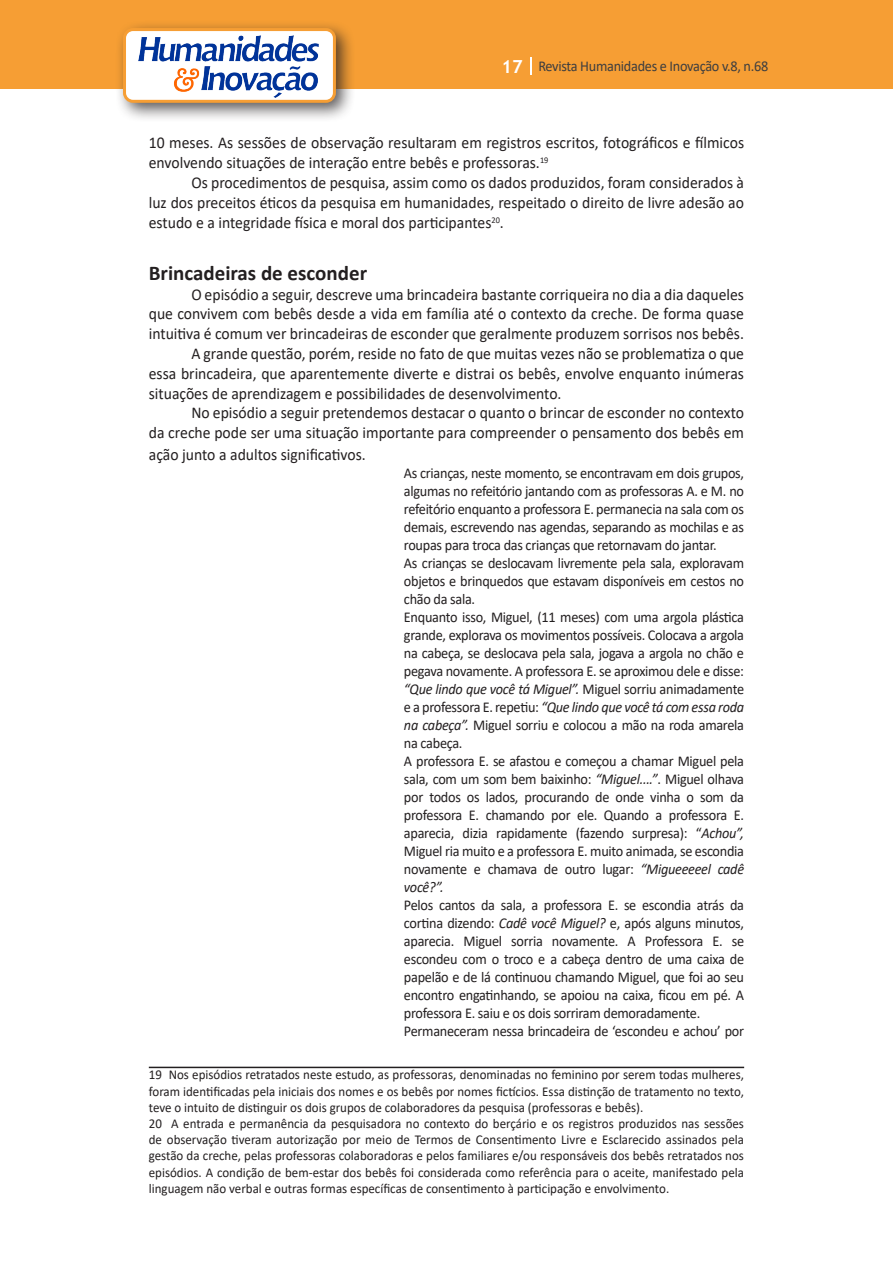
<style>
.page{position:relative;width:893px;height:1263px;background:#fff}
.page>*{position:absolute;margin:0;border:0;box-sizing:border-box;transform-origin:0 0}
.Titulo_2{font:700 21px "Calibri";color:#231f20}
.Texto{font:16.5px/19.8px "Calibri";color:#231f20;text-align:justify;scale:.95 1}
.citacao{font:15px/18px "Calibri";letter-spacing:-.02em;color:#231f20;text-align:justify;scale:.95 1}
.t1{font:15px "Calibri";letter-spacing:-.02em;color:#3e3e3f;scale:.95 1}
.Rodapé{font:13.5px/16.2px "Calibri";color:#231f20;text-align:justify;scale:.96 1}
.s1{font-family:"Trebuchet MS";font-weight:700;font-size:18px;color:#fff}
.s2{font-style:italic}
</style>
<div class="page">
<div style="left:0;top:0;width:893px;height:88px;background:#f69e34"></div>
<svg style="left:530px;top:57px;width:2px;height:18px"></svg>
<div style="left:115px;top:20px;width:241px;height:103px;background:#231f20;opacity:.75"></div>
<div style="left:125px;top:30px;width:209px;height:71px;background:#fff;border-radius:9px"></div>
<img style="left:138px;top:35px;width:181px;height:62px">
<div style="left:123px;top:28px;width:213px;height:75px;border:3px solid #f69e34;border-radius:9px"></div>
<hr style="left:149px;top:1067px;width:595px;height:1px;background:#231f20">
<p class="t1" style="left:501px;top:56px;width:282px"><span class="s1">17</span> Revista Humanidades e Inovação v.8, n.68</p>
<p class="Texto" style="left:149px;top:133px;width:628px">10 meses. As sessões de observação resultaram em registros escritos, fotográficos e fílmicos envolvendo situações de interação entre bebês e professoras.<sup>19</sup></p>
<p class="Texto" style="left:149px;top:172px;width:628px;text-indent:43px">Os procedimentos de pesquisa, assim como os dados produzidos, foram considerados à luz dos preceitos éticos da pesquisa em humanidades, respeitado o direito de livre adesão ao estudo e a integridade física e moral dos participantes<sup>20</sup>.</p>
<p class="Titulo_2" style="left:149px;top:258px;width:220px">Brincadeiras de esconder</p>
<p class="Texto" style="left:149px;top:284px;width:628px;text-indent:43px">O episódio a seguir, descreve uma brincadeira bastante corriqueira no dia a dia daqueles que convivem com bebês desde a vida em família até o contexto da creche. De forma quase intuitiva é comum ver brincadeiras de esconder que geralmente produzem sorrisos nos bebês.</p>
<p class="Texto" style="left:149px;top:343px;width:628px;text-indent:43px">A grande questão, porém, reside no fato de que muitas vezes não se problematiza o que essa brincadeira, que aparentemente diverte e distrai os bebês, envolve enquanto inúmeras situações de aprendizagem e possibilidades de desenvolvimento.</p>
<p class="Texto" style="left:149px;top:403px;width:628px;text-align:right">No episódio a seguir pretendemos destacar o quanto o brincar de esconder no contexto<br>da creche pode ser uma situação importante para compreender o pensamento dos bebês em</p>
<p class="Texto" style="left:149px;top:444px;width:230px">ação junto a adultos significativos.</p>
<p class="citacao" style="left:404px;top:463px;width:360px">As crianças, neste momento, se encontravam em dois grupos, algumas no refeitório jantando com as professoras A. e M. no refeitório enquanto a professora E. permanecia na sala com os demais, escrevendo nas agendas, separando as mochilas e as roupas para troca das crianças que retornavam do jantar.</p>
<p class="citacao" style="left:404px;top:553px;width:360px">As crianças se deslocavam livremente pela sala, exploravam objetos e brinquedos que estavam disponíveis em cestos no chão da sala.</p>
<p class="citacao" style="left:404px;top:607px;width:360px">Enquanto isso, Miguel, (11 meses) com uma argola plástica grande, explorava os movimentos possíveis. Colocava a argola na cabeça, se deslocava pela sala, jogava a argola no chão e pegava novamente. A professora E. se aproximou dele e disse: <span class="s2">“Que lindo que você tá Miguel”.</span> Miguel sorriu animadamente e a professora E. repetiu: <span class="s2">“Que lindo que você tá com essa roda na cabeça”.</span> Miguel sorriu e colocou a mão na roda amarela na cabeça.</p>
<p class="citacao" style="left:404px;top:751px;width:360px">A professora E. se afastou e começou a chamar Miguel pela sala, com um som bem baixinho: <span class="s2">“Miguel....”</span>. Miguel olhava por todos os lados, procurando de onde vinha o som da professora E. chamando por ele. Quando a professora E. aparecia, dizia rapidamente (fazendo surpresa): “<span class="s2">Achou”, </span>Miguel ria muito e a professora E. muito animada, se escondia novamente e chamava de outro lugar: <span class="s2">“Migueeeeel cadê você?”.</span></p>
<p class="citacao" style="left:404px;top:895px;width:360px">Pelos cantos da sala, a professora E. se escondia atrás da cortina dizendo: <span class="s2">Cadê você Miguel?</span> e, após alguns minutos, aparecia. Miguel sorria novamente. A Professora E. se escondeu com o troco e a cabeça dentro de uma caixa de papelão e de lá continuou chamando Miguel, que foi ao seu encontro engatinhando, se apoiou na caixa, ficou em pé. A professora E. saiu e os dois sorriram demoradamente.</p>
<p class="citacao" style="left:404px;top:1021px;width:360px">Permaneceram nessa brincadeira de ‘escondeu e achou’ por</p>
<p class="Rodapé" style="left:149px;top:1066px;width:621px">19 Nos episódios retratados neste estudo, as professoras, denominadas no feminino por serem todas mulheres, foram identificadas pela iniciais dos nomes e os bebês por nomes fictícios. Essa distinção de tratamento no texto, teve o intuito de distinguir os dois grupos de colaboradores da pesquisa (professoras e bebês).</p>
<p class="Rodapé" style="left:149px;top:1115px;width:621px">20 A entrada e permanência da pesquisadora no contexto do berçário e os registros produzidos nas sessões de observação tiveram autorização por meio de Termos de Consentimento Livre e Esclarecido assinados pela gestão da creche, pelas professoras colaboradoras e pelos familiares e/ou responsáveis dos bebês retratados nos episódios. A condição de bem-estar dos bebês foi considerada como referência para o aceite, manifestado pela linguagem não verbal e outras formas específicas de consentimento à participação e envolvimento.</p>
</div>
